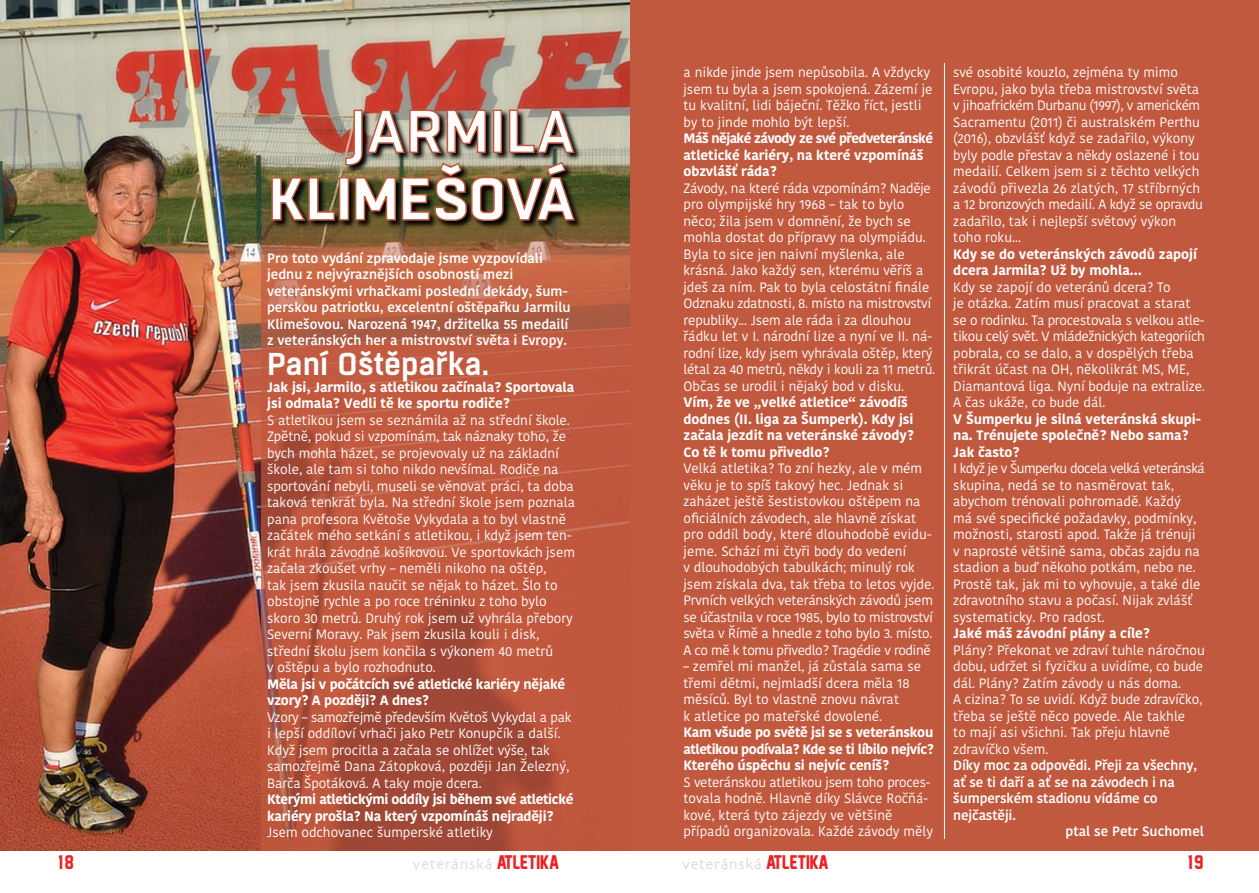
<style>
.page{position:relative;width:1259px;height:893px;background:#fff}
.page>*{position:absolute;margin:0;border:0;box-sizing:border-box;transform-origin:0 0}
.t1{font:700 60px "Boxed";color:#fff}
.t2{font:600 60px "Boxed";color:#fff}
.t3{font:600 31.5px "Boxed";color:#fff}
.t4{font:18px "New Athletic M54";color:#ed2024}
.t5{font:15px "Skia";letter-spacing:.05em;color:#d7d9da}
.t6{font:13.5px/16.5px "Kohinoor Devanagari";color:#fff}
.t7{font:700 13.5px/16.5px "Kohinoor Devanagari";color:#fff}
.t8{font:500 13.5px/16.5px "Kohinoor Devanagari";color:#fff}
.t9{font:700 13.5px/16.5px "Kohinoor Devanagari";letter-spacing:-.025em;color:#fff}
.s1{font-family:"New Athletic M54";font-size:18px;color:#ed2024}
</style>
<div class="page">
<div style="left:629px;top:0;width:630px;height:850px;background:#c1593f"></div>
<img style="left:0;top:0;width:629px;height:850px">
<svg style="left:260px;top:207px;width:369px;height:643px;fill:#c0593e"></svg>
<img style="left:271px;top:109px;width:312px;height:121px">
<svg style="left:271px;top:176px;width:65px;height:45px"></svg>
<div style="left:339px;top:177px;width:10px;height:44px;border:1px solid #c1593f"></div>
<img style="left:344px;top:108px;width:232px;height:114px">
<hr style="left:944px;top:63px;width:1px;height:776px;background:#fff">
<h1 class="t2" style="left:349px;top:92px;width:227px">JARMILA</h1>
<h1 class="t1" style="left:268px;top:159px;width:308px">KLIMEŠOVÁ</h1>
<p class="t8" style="left:267px;top:250px;width:305px">Pro toto vydání zpravodaje jsme vyzpovídali jednu z nejvýraznějších osobností mezi veteránskými vrhačkami poslední dekády, šum&shy;perskou patriotku, excelentní oštěpařku Jarmilu Klimešovou. Narozená 1947, držitelka 55 medailí z veteránských her a mistrovství světa i Evropy.</p>
<h2 class="t3" style="left:267px;top:344px;width:224px">Paní Oštěpařka.</h2>
<p class="t7" style="left:267px;top:379px;width:309px">Jak jsi, Jarmilo, s atletikou začínala? Sportovala jsi odmala? Vedli tě ke sportu rodiče?</p>
<p class="t6" style="left:267px;top:412px;width:309px">S atletikou jsem se seznámila až na střední škole.<br>Zpětně, pokud si vzpomínám, tak náznaky toho, že bych mohla házet, se projevovaly už na základní škole, ale tam si toho nikdo nevšímal. Rodiče na sportování nebyli, museli se věnovat práci, ta doba taková tenkrát byla. Na střední škole jsem poznala pana profesora Květoše Vykydala a to byl vlastně začátek mého setkání s atletikou, i když jsem ten&shy;krát hrála závodně košíkovou. Ve sportovkách jsem začala zkoušet vrhy – neměli nikoho na oštěp,<br>tak jsem zkusila naučit se nějak to házet. Šlo to obstojně rychle a po roce tréninku z toho bylo skoro 30 metrů. Druhý rok jsem už vyhrála přebory Severní Moravy. Pak jsem zkusila kouli i disk, střední školu jsem končila s výkonem 40 metrů<br>v oštěpu a bylo rozhodnuto.</p>
<p class="t7" style="left:267px;top:676px;width:300px">Měla jsi v počátcích své atletické kariéry nějaké vzory? A později? A dnes?</p>
<p class="t6" style="left:267px;top:709px;width:306px">Vzory – samozřejmě především Květoš Vykydal a pak i lepší oddíloví vrhači jako Petr Konupčík a další.<br>Když jsem procitla a začala se ohlížet výše, tak samozřejmě Dana Zátopková, později Jan Železný, Barča Špotáková. A taky moje dcera.</p>
<p class="t9" style="left:267px;top:791px;width:308px">Kterými atletickými oddíly jsi během své atletické kariéry prošla? Na který vzpomínáš nejraději?</p>
<p class="t6" style="left:267px;top:824px;width:227px">Jsem odchovanec šumperské atletiky</p>
<p class="t6" style="left:683px;top:64px;width:250px">a nikde jinde jsem nepůsobila. A vždycky jsem tu byla a jsem spokojená. Zázemí je tu kvalitní, lidi báječní. Těžko říct, jestli by to jinde mohlo být lepší.</p>
<p class="t7" style="left:683px;top:130px;width:251px">Máš nějaké závody ze své předveteránské atletické kariéry, na které vzpomínáš obzvlášť ráda?</p>
<p class="t6" style="left:683px;top:180px;width:253px">Závody, na které ráda vzpomínám? Naděje pro olympijské hry 1968 – tak to bylo něco; žila jsem v domnění, že bych se mohla dostat do přípravy na olympiádu.<br>Byla to sice jen naivní myšlenka, ale krásná. Jako každý sen, kterému věříš a jdeš za ním. Pak to byla celostátní finále Odznaku zdatnosti, 8. místo na mistrovství republiky... Jsem ale ráda i za dlouhou řádku let v I. národní lize a nyní ve II. ná&shy;rodní lize, kdy jsem vyhrávala oštěp, který létal za 40 metrů, někdy i kouli za 11 metrů.<br>Občas se urodil i nějaký bod v disku.</p>
<p class="t7" style="left:683px;top:394px;width:232px">Vím, že ve „velké atletice“ závodíš dodnes (II. liga za Šumperk). Kdy jsi začala jezdit na veteránské závody?<br>Co tě k tomu přivedlo?</p>
<p class="t6" style="left:683px;top:460px;width:252px">Velká atletika? To zní hezky, ale v mém věku je to spíš takový hec. Jednak si zaházet ještě šestistovkou oštěpem na oficiálních závodech, ale hlavně získat pro oddíl body, které dlouhodobě evidu&shy;jeme. Schází mi čtyři body do vedení<br>v dlouhodobých tabulkách; minulý rok jsem získala dva, tak třeba to letos vyjde.<br>Prvních velkých veteránských závodů jsem se účastnila v roce 1985, bylo to mistrovství světa v Římě a hnedle z toho bylo 3. místo.<br>A co mě k tomu přivedlo? Tragédie v rodině</p>
<p class="t6" style="left:683px;top:658px;width:239px">– zemřel mi manžel, já zůstala sama se třemi dětmi, nejmladší dcera měla 18 měsíců. Byl to vlastně znovu návrat<br>k atletice po mateřské dovolené.</p>
<p class="t7" style="left:683px;top:724px;width:252px;text-align:justify">Kam všude po světě jsi se s veteránskou atletikou podívala? Kde se ti líbilo nejvíc?<br>Kterého úspěchu si nejvíc ceníš?</p>
<p class="t6" style="left:683px;top:774px;width:251px">S veteránskou atletikou jsem toho proces&shy;tovala hodně. Hlavně díky Slávce Ročňá&shy;kové, která tyto zájezdy ve většině případů organizovala. Každé závody měly</p>
<p class="t6" style="left:953px;top:64px;width:251px">své osobité kouzlo, zejména ty mimo Evropu, jako byla třeba mistrovství světa v jihoafrickém Durbanu (1997), v americkém Sacramentu (2011) či australském Perthu (2016), obzvlášť když se zadařilo, výkony byly podle přestav a někdy oslazené i tou medailí. Celkem jsem si z těchto velkých závodů přivezla 26 zlatých, 17 stříbrných a 12 bronzových medailí. A když se opravdu zadařilo, tak i nejlepší světový výkon toho roku...</p>
<p class="t7" style="left:953px;top:246px;width:245px">Kdy se do veteránských závodů zapojí dcera Jarmila? Už by mohla…</p>
<p class="t6" style="left:953px;top:279px;width:253px">Kdy se zapojí do veteránů dcera? To<br>je otázka. Zatím musí pracovat a starat se o rodinku. Ta procestovala s velkou atle&shy;tikou celý svět. V mládežnických kategoriích pobrala, co se dalo, a v dospělých třeba třikrát účast na OH, několikrát MS, ME, Diamantová liga. Nyní boduje na extralize.<br>A čas ukáže, co bude dál.</p>
<p class="t7" style="left:953px;top:411px;width:249px">V Šumperku je silná veteránská skupi&shy;na. Trénujete společně? Nebo sama?<br>Jak často?</p>
<p class="t6" style="left:953px;top:460px;width:253px">I když je v Šumperku docela velká veteránská skupina, nedá se to nasměrovat tak, abychom trénovali pohromadě. Každý<br>má své specifické požadavky, podmínky, možnosti, starosti apod. Takže já trénuji v naprosté většině sama, občas zajdu na stadion a buď někoho potkám, nebo ne.<br>Prostě tak, jak mi to vyhovuje, a také dle zdravotního stavu a počasí. Nijak zvlášť systematicky. Pro radost.</p>
<p class="t7" style="left:953px;top:625px;width:198px">Jaké máš závodní plány a cíle?</p>
<p class="t6" style="left:953px;top:642px;width:253px">Plány? Překonat ve zdraví tuhle náročnou dobu, udržet si fyzičku a uvidíme, co bude dál. Plány? Zatím závody u nás doma.<br>A cizina? To se uvidí. Když bude zdravíčko, třeba se ještě něco povede. Ale takhle<br>to mají asi všichni. Tak přeju hlavně zdravíčko všem.</p>
<p class="t8" style="left:953px;top:757px;width:245px">Díky moc za odpovědi. Přeji za všechny,</p>
<p class="t8" style="left:953px;top:774px;width:223px">ať se ti daří a ať se na závodech i na</p>
<p class="t8" style="left:953px;top:790px;width:206px">šumperském stadionu vídáme co</p>
<p class="t8" style="left:953px;top:807px;width:64px">nejčastěji.</p>
<p class="t8" style="left:1065px;top:823px;width:140px">ptal se Petr Suchomel</p>
<h3 class="t4" style="left:59px;top:852px;width:17px">18</h3>
<p class="t5" style="left:412px;top:855px;width:148px">veteránská <span class="s1">ATLETIKA</span></p>
<p class="t5" style="left:682px;top:855px;width:148px">veteránská <span class="s1">ATLETIKA</span></p>
<h3 class="t4" style="left:1188px;top:852px;width:17px">19</h3>
</div>
